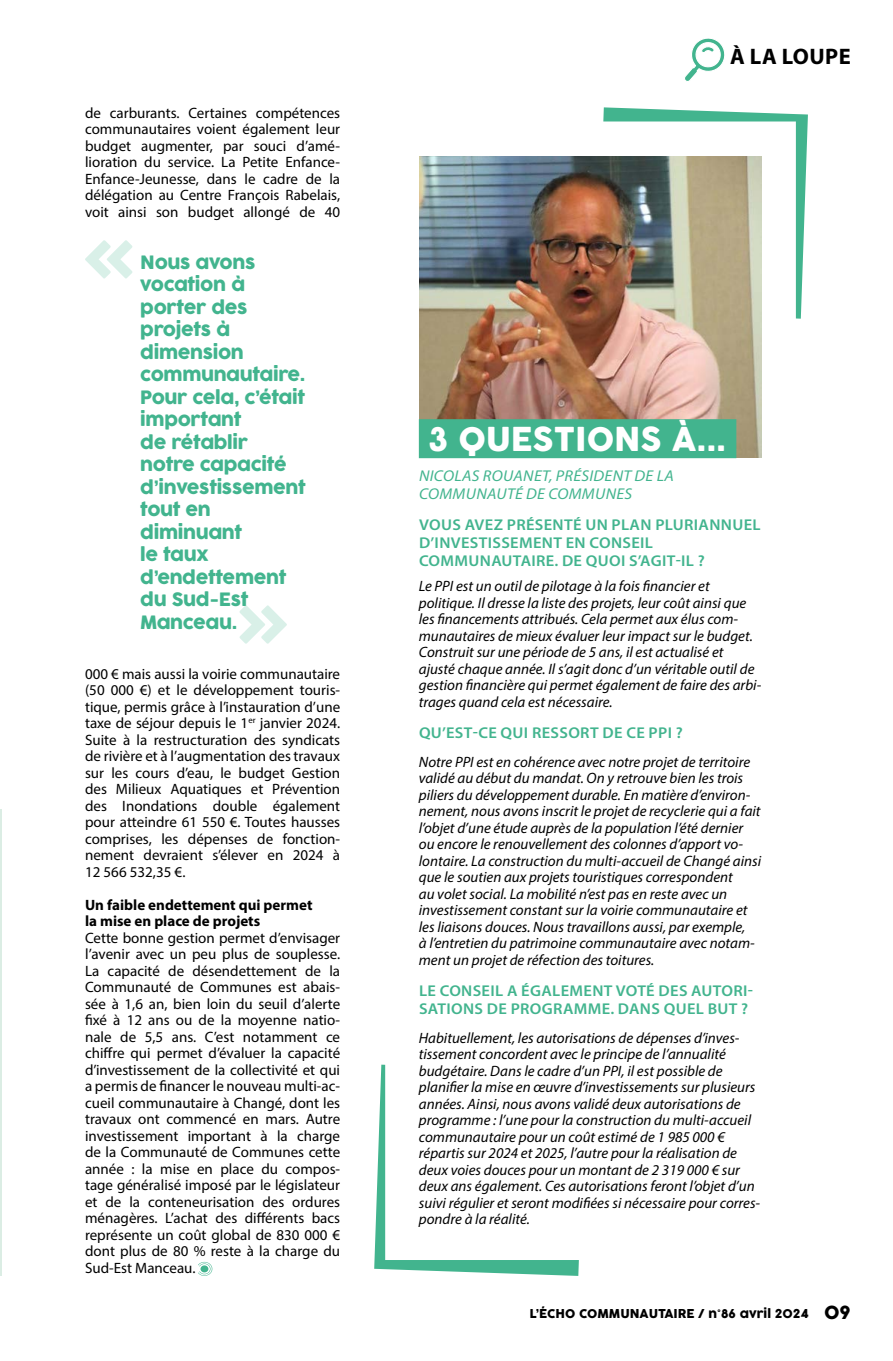
<style>
.page{position:relative;width:893px;height:1361px;background:#fff}
.page>*{position:absolute;margin:0;border:0;box-sizing:border-box;transform-origin:0 0}
.t1{font:32.25px "COCOGOOSE";color:#fff}
.t2{font:700 22.5px "Myriad Pro";letter-spacing:.02em;color:#000}
.t3{font:18px/22.5px "COCOGOOSE";letter-spacing:-.02em;color:#42b48e}
.t4{font:600 15.6px/18px "Myriad Pro";letter-spacing:.02em;color:#42b48e;scale:1.05 1}
.t5{font:italic 15.6px/18px "Myriad Pro";letter-spacing:.02em;color:#42b48e;scale:1.05 1}
.t6{font:italic 15px/16.5px "Myriad Pro";color:#000}
.t7{font:15px/16.5px "Myriad Pro";color:#000;text-align:justify}
.t8{font:700 15px/16.5px "Myriad Pro";color:#000}
.t9{font:12px "COCOGOOSE";color:#000}
.s1{font-size:18px}
</style>
<div class="page">
<img style="left:420px;top:156px;width:342px;height:302px">
<div style="left:419px;top:419px;width:317px;height:39px;background:#42b48e"></div>
<svg style="left:374px;top:1064px;width:205px;height:212px"></svg>
<svg style="left:603px;top:107px;width:205px;height:212px"></svg>
<svg style="left:685px;top:38px;width:40px;height:43px"></svg>
<svg style="left:198px;top:1262px;width:14px;height:14px"></svg>
<svg style="left:85px;top:240px;width:47px;height:38px"></svg>
<svg style="left:240px;top:605px;width:47px;height:38px"></svg>
<img style="left:0;top:809px;width:1px;height:467px">
<p class="t7" style="left:85px;top:104px;width:257px">de carburants. Certaines compétences communautaires voient également leur budget augmenter, par souci d’amé&shy;lioration du service. La Petite Enfance-Enfance-Jeunesse, dans le cadre de la délégation au Centre François Rabelais, voit ainsi son budget allongé de 40</p>
<p class="t3" style="left:140px;top:251px;width:167px">Nous avons vocation à porter des projets à dimension communautaire.<br>Pour cela, c’était important<br>de rétablir notre capacité d’investissement tout en diminuant<br>le taux d’endettement du Sud-Est<br>Manceau.</p>
<p class="t7" style="left:85px;top:665px;width:257px">000 € mais aussi la voirie communautaire (50 000 €) et le développement touris&shy;tique, permis grâce à l’instauration d’une taxe de séjour depuis le 1<sup>er</sup> janvier 2024.<br>Suite à la restructuration des syndicats de rivière et à l’augmentation des travaux sur les cours d’eau, le budget Gestion des Milieux Aquatiques et Prévention des Inondations double également pour atteindre 61 550 €. Toutes hausses comprises, les dépenses de fonction&shy;nement devraient s’élever en 2024 à 12 566 532,35 €.</p>
<p class="t8" style="left:85px;top:896px;width:229px">Un faible endettement qui permet la mise en place de projets</p>
<p class="t7" style="left:85px;top:929px;width:257px">Cette bonne gestion permet d’envisager l’avenir avec un peu plus de souplesse.<br>La capacité de désendettement de la Communauté de Communes est abais&shy;sée à 1,6 an, bien loin du seuil d’alerte fixé à 12 ans ou de la moyenne natio&shy;nale de 5,5 ans. C’est notamment ce chiffre qui permet d’évaluer la capacité d’investissement de la collectivité et qui a permis de financer le nouveau multi-ac&shy;cueil communautaire à Changé, dont les travaux ont commencé en mars. Autre investissement important à la charge de la Communauté de Communes cette année : la mise en place du compos&shy;tage généralisé imposé par le législateur et de la conteneurisation des ordures ménagères. L’achat des différents bacs représente un coût global de 830 000 € dont plus de 80 % reste à la charge du Sud-Est Manceau.</p>
<h2 class="t2" style="left:730px;top:41px;width:122px">À LA LOUPE</h2>
<h1 class="t1" style="left:429px;top:415px;width:299px">3 QUESTIONS À...</h1>
<p class="t5" style="left:419px;top:467px;width:244px">NICOLAS ROUANET, PRÉSIDENT DE LA<br>COMMUNAUTÉ DE COMMUNES</p>
<p class="t4" style="left:419px;top:515px;width:327px">VOUS AVEZ PRÉSENTÉ UN PLAN PLURIANNUEL<br>D’INVESTISSEMENT EN CONSEIL<br>COMMUNAUTAIRE. DE QUOI S’AGIT-IL ?</p>
<p class="t6" style="left:419px;top:578px;width:344px">Le PPI est un outil de pilotage à la fois financier et politique. Il dresse la liste des projets, leur coût ainsi que les financements attribués. Cela permet aux élus com&shy;munautaires de mieux évaluer leur impact sur le budget.<br>Construit sur une période de 5 ans, il est actualisé et ajusté chaque année. Il s’agit donc d’un véritable outil de gestion financière qui permet également de faire des arbi&shy;trages quand cela est nécessaire.</p>
<p class="t4" style="left:419px;top:723px;width:253px">QU’EST-CE QUI RESSORT DE CE PPI ?</p>
<p class="t6" style="left:419px;top:753px;width:344px">Notre PPI est en cohérence avec notre projet de territoire validé au début du mandat. On y retrouve bien les trois piliers du développement durable. En matière d’environ&shy;nement, nous avons inscrit le projet de recyclerie qui a fait l’objet d’une étude auprès de la population l’été dernier ou encore le renouvellement des colonnes d’apport vo&shy;lontaire. La construction du multi-accueil de Changé ainsi que le soutien aux projets touristiques correspondent<br>au volet social. La mobilité n’est pas en reste avec un investissement constant sur la voirie communautaire et les liaisons douces. Nous travaillons aussi, par exemple,<br>à l’entretien du patrimoine communautaire avec notam&shy;ment un projet de réfection des toitures.</p>
<p class="t4" style="left:419px;top:981px;width:320px">LE CONSEIL A ÉGALEMENT VOTÉ DES AUTORI-<br>SATIONS DE PROGRAMME. DANS QUEL BUT ?</p>
<p class="t6" style="left:419px;top:1029px;width:343px">Habituellement, les autorisations de dépenses d’inves&shy;tissement concordent avec le principe de l’annualité budgétaire. Dans le cadre d’un PPI, il est possible de planifier la mise en œuvre d’investissements sur plusieurs années. Ainsi, nous avons validé deux autorisations de programme : l’une pour la construction du multi-accueil communautaire pour un coût estimé de 1 985 000 € répartis sur 2024 et 2025, l’autre pour la réalisation de deux voies douces pour un montant de 2 319 000 € sur deux ans également. Ces autorisations feront l’objet d’un suivi régulier et seront modifiées si nécessaire pour corres&shy;pondre à la réalité.</p>
<p class="t9" style="left:530px;top:1305px;width:322px">L’ÉCHO COMMUNAUTAIRE / n°86 avril 2024 <span class="s1">09</span></p>
</div>
